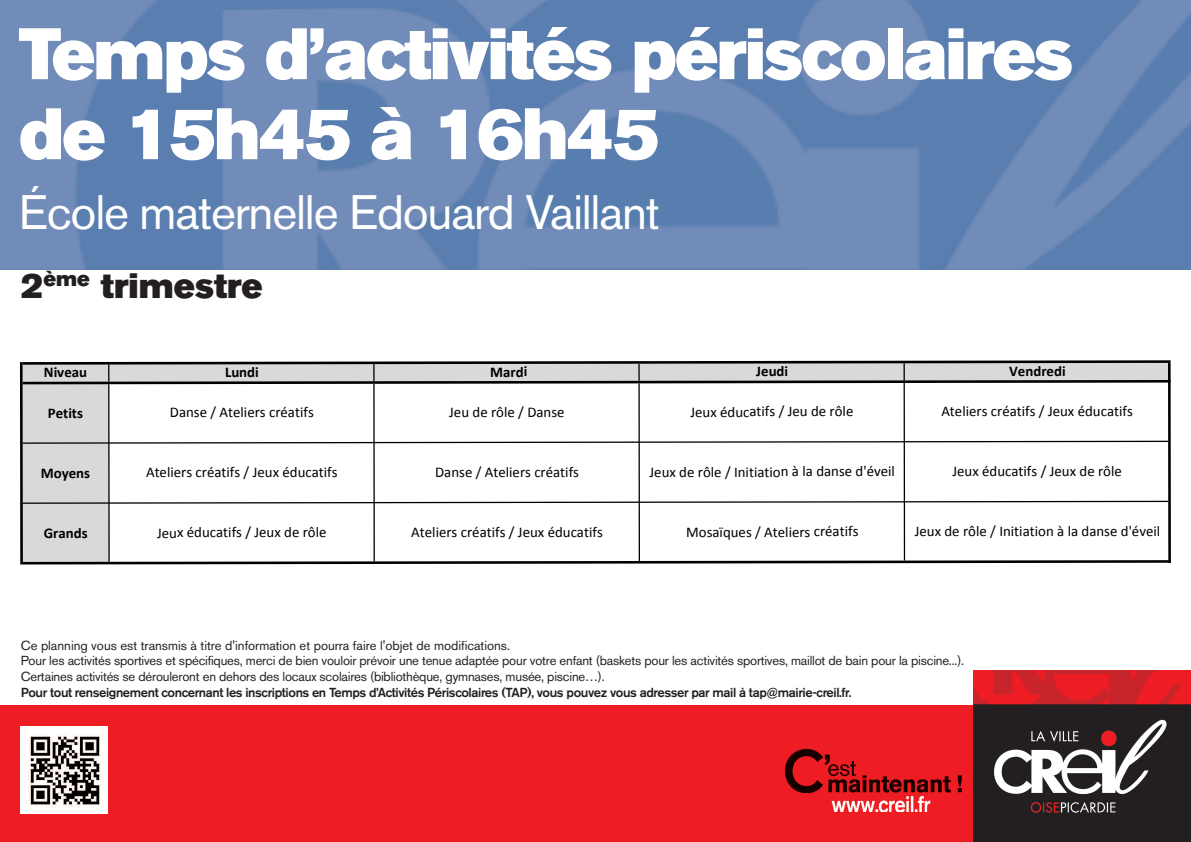
<style>
.page{position:relative;width:1191px;height:842px;background:#fff}
.page>*{position:absolute;margin:0;border:0;box-sizing:border-box;transform-origin:0 0}
.t1{font:72px/80px "Akzidenz Grotesk BE Super";letter-spacing:-.025em;color:#fff}
.t2{font:48px "Akzidenz Grotesk BE";letter-spacing:-.025em;color:#fff}
.t3{font:35px "Akzidenz Grotesk BE Super";color:#231f20}
.t4{font:14.8px "Calibri";color:#000}
.t5{font:700 14.8px "Calibri";color:#000}
.t6{font:13px/15.6px "Akzidenz Grotesk BE";letter-spacing:-.015em;color:#231f20}
.t7{font:500 13px "Akzidenz Grotesk BE";letter-spacing:-.03em;color:#231f20}
</style>
<div class="page">
<div style="left:0;top:705px;width:997px;height:137px;background:#ee1d23"></div>
<img style="left:973px;top:670px;width:218px;height:172px">
<img style="left:786px;top:750px;width:175px;height:43px">
<img style="left:831px;top:796px;width:100px;height:15px">
<img style="left:0;top:0;width:1191px;height:269px">
<svg style="left:20px;top:360px;width:1150px;height:204px"></svg>
<img style="left:21px;top:726px;width:86px;height:87px">
<h1 class="t1" style="left:19px;top:19px;width:1055px">Temps d’activités périscolaires de 15h45 à 16h45</h1>
<h2 class="t2" style="left:19px;top:195px;width:642px">École maternelle Edouard Vaillant</h2>
<h3 class="t3" style="left:21px;top:271px;width:243px">2<sup>ème</sup> trimestre</h3>
<p class="t5" style="left:44px;top:363px;width:45px">/$0"-1</p>
<p class="t5" style="left:225px;top:363px;width:35px">21*.$</p>
<p class="t5" style="left:490px;top:362px;width:39px">'-,.$</p>
<p class="t5" style="left:756px;top:362px;width:33px">3"1.$</p>
<p class="t5" style="left:1009px;top:362px;width:58px">4"*.,".$</p>
<p class="t5" style="left:48px;top:403px;width:37px">!"#$#%</p>
<p class="t4" style="left:170px;top:403px;width:145px">!"#$% ' ()%*+%,$ -,.")+/$</p>
<p class="t4" style="left:449px;top:403px;width:117px">0%1 2% ,3*% ' !"#$%</p>
<p class="t4" style="left:690px;top:402px;width:164px">0%14 .21-")+/$ ' 0%1 2% ,3*%</p>
<p class="t4" style="left:941px;top:402px;width:193px">()%*+%,$ -,.")+/$ ' 0%14 .21-")+/$</p>
<p class="t5" style="left:41px;top:463px;width:51px">'()"*%</p>
<p class="t4" style="left:146px;top:463px;width:193px">()%*+%,$ -,.")+/$ ' 0%14 .21-")+/$</p>
<p class="t4" style="left:435px;top:463px;width:145px">!"#$% ' ()%*+%,$ -,.")+/$</p>
<p class="t4" style="left:649px;top:462px;width:247px">0%14 2% ,3*% ' 5#+)+")+6# 7 *" 2"#$% 28.9%+*</p>
<p class="t4" style="left:952px;top:462px;width:171px">0%14 .21-")+/$ ' 0%14 2% ,3*%</p>
<p class="t5" style="left:44px;top:524px;width:45px">+,-*.%</p>
<p class="t4" style="left:157px;top:523px;width:171px">0%14 .21-")+/$ ' 0%14 2% ,3*%</p>
<p class="t4" style="left:411px;top:523px;width:193px">()%*+%,$ -,.")+/$ ' 0%14 .21-")+/$</p>
<p class="t4" style="left:686px;top:522px;width:174px">:6$";&lt;1%$ ' ()%*+%,$ -,.")+/$</p>
<p class="t4" style="left:914px;top:522px;width:247px">0%14 2% ,3*% ' 5#+)+")+6# 7 *" 2"#$% 28.9%+*</p>
<p class="t6" style="left:21px;top:639px;width:944px">Ce planning vous est transmis à titre d'information et pourra faire l'objet de modifications.<br>Pour les activités sportives et spécifiques, merci de bien vouloir prévoir une tenue adaptée pour votre enfant (baskets pour les activités sportives, maillot de bain pour la piscine...).<br>Certaines activités se dérouleront en dehors des locaux scolaires (bibliothèque, gymnases, musée, piscine…).</p>
<p class="t7" style="left:21px;top:687px;width:832px">Pour tout renseignement concernant les inscriptions en Temps d’Activités Périscolaires (TAP), vous pouvez vous adresser par mail à tap@mairie-creil.fr.</p>
</div>
